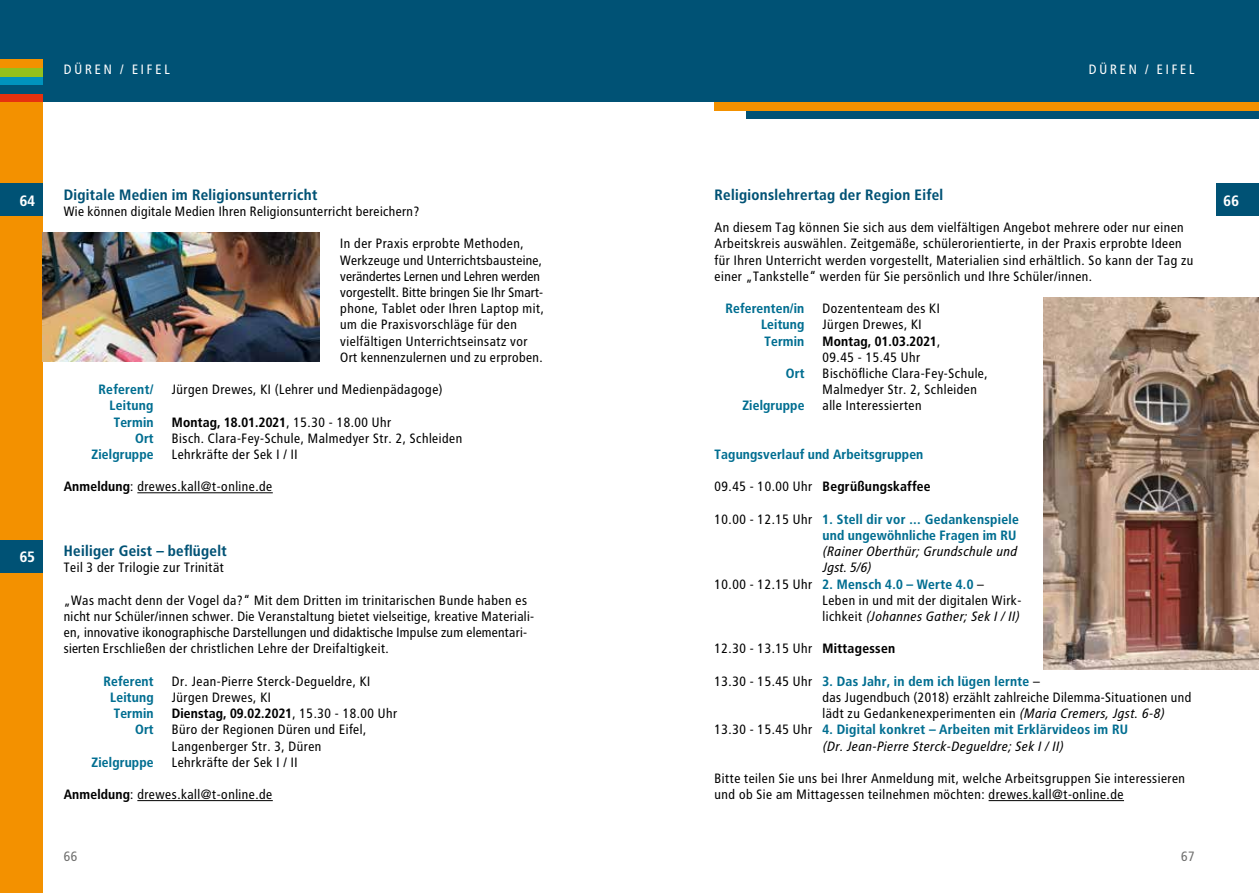
<style>
.page{position:relative;width:1259px;height:893px;background:#fff}
.page>*{position:absolute;margin:0;border:0;box-sizing:border-box;transform-origin:0 0}
.t1{font:700 15px "Transit OT";color:#005275}
.t2{font:700 15px "Transit OT";color:#fff}
.t3{font:13.5px/16.2px "Transit OT";color:#000}
.t4{font:700 13.5px/16.2px "Transit OT";letter-spacing:-.01em;color:#006e91;text-align:right}
.t5{font:700 13.5px/16.2px "Transit OT";letter-spacing:-.01em;color:#000}
.t6{font:italic 13.5px "Transit OT";color:#000}
.t7{font:13.5px "Transit OT";letter-spacing:.17em;color:#fff}
.t8{font:13.5px "Transit OT";color:#6f6f6e}
.s1{font-weight:400}
.s2{font-weight:400;color:#000}
.s3{font-style:normal}
.s4{font-weight:700}
.s5{font-style:italic}
</style>
<div class="page">
<div style="left:629px;top:0;width:630px;height:102px;background:#005275"></div>
<div style="left:746px;top:111px;width:513px;height:8px;background:#005275"></div>
<div style="left:714px;top:102px;width:545px;height:9px;background:#f39100"></div>
<div style="left:0;top:102px;width:43px;height:791px;background:#f39100"></div>
<div style="left:0;top:0;width:629px;height:102px;background:#005275"></div>
<div style="left:0;top:94px;width:43px;height:8px;background:#e6310e"></div>
<div style="left:0;top:77px;width:43px;height:8px;background:#0093bd"></div>
<div style="left:0;top:68px;width:43px;height:9px;background:#94c11c"></div>
<div style="left:0;top:60px;width:43px;height:8px;background:#f39100"></div>
<hr style="left:988px;top:800px;width:136px;height:1px;background:#000">
<hr style="left:137px;top:492px;width:136px;height:1px;background:#000">
<hr style="left:137px;top:800px;width:136px;height:1px;background:#000">
<div style="left:0;top:184px;width:43px;height:32px;background:#005275"></div>
<div style="left:1216px;top:184px;width:43px;height:32px;background:#005275"></div>
<div style="left:0;top:540px;width:43px;height:32px;background:#005275"></div>
<img style="left:43px;top:232px;width:276px;height:130px">
<img style="left:1043px;top:297px;width:216px;height:373px">
<p class="t7" style="left:64px;top:62px;width:108px">DÜREN / EIFEL</p>
<p class="t7" style="left:1088px;top:62px;width:108px">DÜREN / EIFEL</p>
<p class="t1" style="left:714px;top:186px;width:230px">Religionslehrertag der Region Eifel</p>
<p class="t3" style="left:714px;top:219px;width:481px">An diesem Tag können Sie sich aus dem vielfältigen Angebot mehrere oder nur einen Arbeitskreis auswählen. Zeitgemäße, schülerorientierte, in der Praxis erprobte Ideen für Ihren Unterricht werden vorgestellt, Materialien sind erhältlich. So kann der Tag zu einer „Tankstelle“ werden für Sie persönlich und Ihre Schüler/innen.</p>
<p class="t4" style="left:725px;top:300px;width:81px">Referenten/in</p>
<p class="t3" style="left:822px;top:300px;width:119px">Dozententeam des KI</p>
<p class="t4" style="left:761px;top:317px;width:45px">Leitung</p>
<p class="t3" style="left:822px;top:317px;width:101px">Jürgen Drewes, KI</p>
<p class="t4" style="left:764px;top:333px;width:42px">Termin</p>
<p class="t5" style="left:822px;top:333px;width:120px">Montag, 01.03.2021<span class="s1">,<br>09.45 - 15.45 Uhr</span></p>
<p class="t4" style="left:786px;top:365px;width:20px">Ort</p>
<p class="t3" style="left:822px;top:365px;width:167px">Bischöfliche Clara-Fey-Schule,<br>Malmedyer Str. 2, Schleiden</p>
<p class="t4" style="left:742px;top:398px;width:64px">Zielgruppe</p>
<p class="t3" style="left:822px;top:398px;width:101px">alle Interessierten</p>
<p class="t4" style="left:714px;top:446px;width:211px">Tagungsverlauf und Arbeitsgruppen</p>
<p class="t5" style="left:714px;top:479px;width:218px"><span class="s1">09.45 - 10.00 Uhr</span> Begrüßungskaffee</p>
<p class="t4" style="left:714px;top:511px;width:306px"><span class="s2">10.00 - 12.15 Uhr</span> 1. Stell dir vor … Gedankenspiele und ungewöhnliche Fragen im RU</p>
<p class="t6" style="left:822px;top:544px;width:196px">(Rainer Oberthür; Grundschule und</p>
<p class="t6" style="left:822px;top:560px;width:50px">Jgst. 5/6)</p>
<p class="t4" style="left:714px;top:576px;width:271px"><span class="s2">10.00 - 12.15 Uhr</span> 2. Mensch 4.0 – Werte 4.0 <span class="s2">–</span></p>
<p class="t3" style="left:822px;top:592px;width:201px">Leben in und mit der digitalen Wirk-</p>
<p class="t6" style="left:822px;top:608px;width:199px"><span class="s3">lichkeit</span> (Johannes Gather; Sek I / II)</p>
<p class="t3" style="left:714px;top:641px;width:182px">12.30 - 13.15 Uhr <span class="s4">Mittagessen</span></p>
<p class="t4" style="left:714px;top:673px;width:327px"><span class="s2">13.30 - 15.45 Uhr</span> 3. Das Jahr, in dem ich lügen lernte <span class="s2">–</span></p>
<p class="t3" style="left:822px;top:689px;width:371px">das Jugendbuch (2018) erzählt zahlreiche Dilemma-Situationen und</p>
<p class="t3" style="left:822px;top:705px;width:343px">lädt zu Gedankenexperimenten ein <span class="s5">(Maria Cremers, Jgst. 6-8)</span></p>
<p class="t4" style="left:714px;top:722px;width:415px"><span class="s2">13.30 - 15.45 Uhr</span> 4. Digital konkret – Arbeiten mit Erklärvideos im RU</p>
<p class="t6" style="left:822px;top:738px;width:243px">(Dr. Jean-Pierre Sterck-Degueldre; Sek I / II)</p>
<p class="t3" style="left:714px;top:770px;width:472px">Bitte teilen Sie uns bei Ihrer Anmeldung mit, welche Arbeitsgruppen Sie interessieren und ob Sie am Mittagessen teilnehmen möchten: drewes.kall@t-online.de</p>
<p class="t1" style="left:64px;top:186px;width:255px">Digitale Medien im Religionsunterricht</p>
<p class="t3" style="left:64px;top:203px;width:357px">Wie können digitale Medien Ihren Religionsunterricht bereichern?</p>
<p class="t3" style="left:340px;top:236px;width:206px">In der Praxis erprobte Methoden, Werkzeuge und Unterrichtsbausteine, verändertes Lernen und Lehren werden vorgestellt. Bitte bringen Sie Ihr Smart&shy;phone, Tablet oder Ihren Laptop mit, um die Praxisvorschläge für den vielfältigen Unterrichtseinsatz vor Ort kennenzulernen und zu erproben.</p>
<p class="t4" style="left:98px;top:381px;width:57px">Referent/</p>
<p class="t3" style="left:172px;top:381px;width:273px">Jürgen Drewes, KI (Lehrer und Medienpädagoge)</p>
<p class="t4" style="left:109px;top:398px;width:46px;text-align:center">Leitung<br>Termin</p>
<p class="t2" style="left:20px;top:192px;width:17px">64</p>
<p class="t2" style="left:1223px;top:192px;width:17px">66</p>
<p class="t5" style="left:172px;top:414px;width:221px">Montag, 18.01.2021<span class="s1">, 15.30 - 18.00 Uhr</span></p>
<p class="t4" style="left:135px;top:430px;width:20px">Ort</p>
<p class="t3" style="left:172px;top:430px;width:292px">Bisch. Clara-Fey-Schule, Malmedyer Str. 2, Schleiden</p>
<p class="t4" style="left:92px;top:446px;width:64px">Zielgruppe</p>
<p class="t3" style="left:172px;top:446px;width:128px">Lehrkräfte der Sek I / II</p>
<p class="t3" style="left:64px;top:479px;width:210px"><span class="s4">Anmeldung</span>: drewes.kall@t-online.de</p>
<p class="t1" style="left:64px;top:542px;width:165px">Heiliger Geist – beflügelt</p>
<p class="t3" style="left:64px;top:560px;width:162px">Teil 3 der Trilogie zur Trinität</p>
<p class="t3" style="left:64px;top:592px;width:472px">„Was macht denn der Vogel da?“ Mit dem Dritten im trinitarischen Bunde haben es nicht nur Schüler/innen schwer. Die Veranstaltung bietet vielseitige, kreative Materiali&shy;en, innovative ikonographische Darstellungen und didaktische Impulse zum elementari&shy;sierten Erschließen der christlichen Lehre der Dreifaltigkeit.</p>
<p class="t4" style="left:104px;top:673px;width:52px">Referent</p>
<p class="t3" style="left:172px;top:673px;width:201px">Dr. Jean-Pierre Sterck-Degueldre, KI</p>
<p class="t4" style="left:110px;top:689px;width:45px">Leitung</p>
<p class="t3" style="left:172px;top:689px;width:101px">Jürgen Drewes, KI</p>
<p class="t4" style="left:114px;top:705px;width:42px">Termin</p>
<p class="t5" style="left:172px;top:705px;width:227px">Dienstag, 09.02.2021<span class="s1">, 15.30 - 18.00 Uhr</span></p>
<p class="t4" style="left:135px;top:722px;width:20px">Ort</p>
<p class="t3" style="left:172px;top:722px;width:197px">Büro der Regionen Düren und Eifel,<br>Langenberger Str. 3, Düren</p>
<p class="t4" style="left:92px;top:754px;width:64px">Zielgruppe</p>
<p class="t3" style="left:172px;top:754px;width:128px">Lehrkräfte der Sek I / II</p>
<p class="t3" style="left:64px;top:786px;width:210px"><span class="s4">Anmeldung</span>: drewes.kall@t-online.de</p>
<p class="t2" style="left:20px;top:548px;width:17px">65</p>
<p class="t8" style="left:64px;top:848px;width:16px">66</p>
<p class="t8" style="left:1181px;top:848px;width:16px">67</p>
</div>
